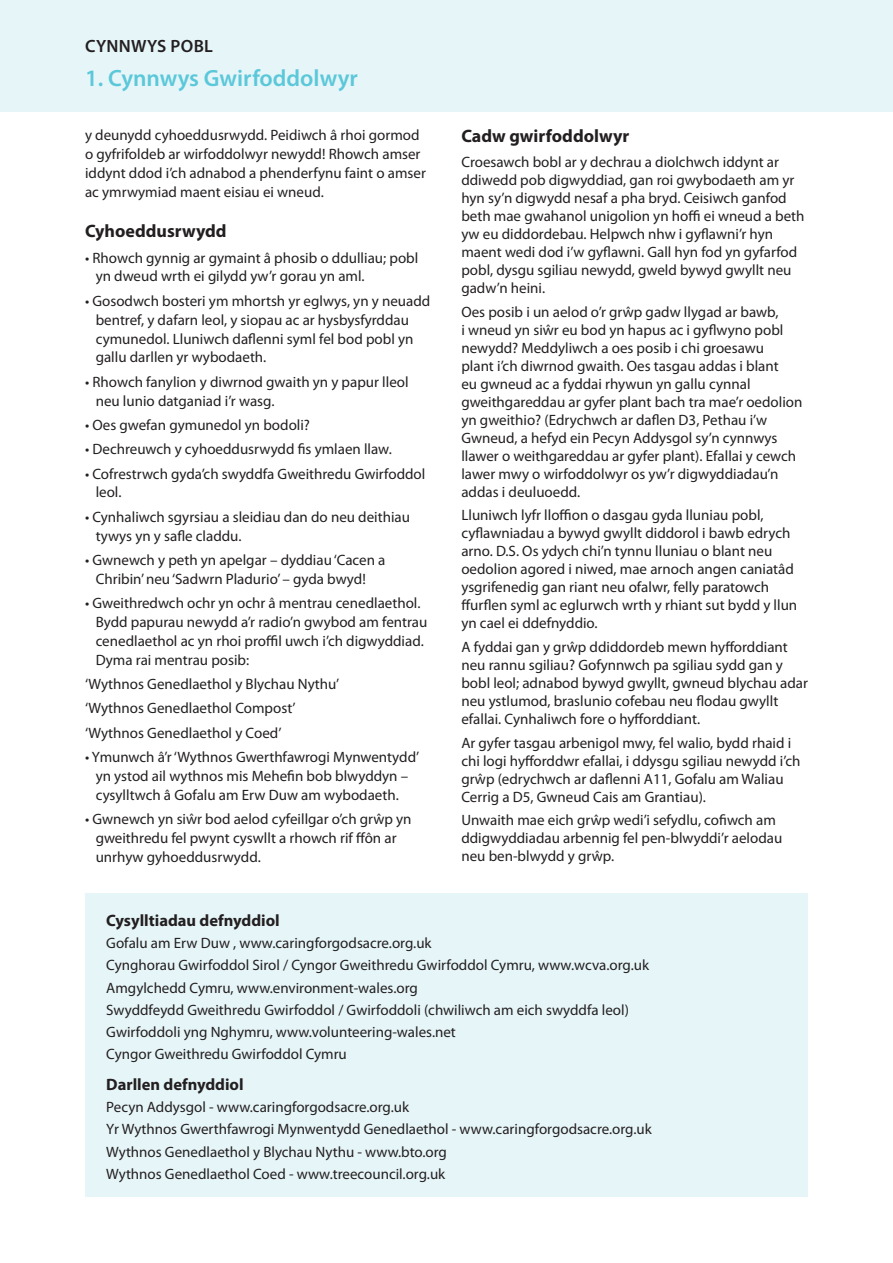
<style>
.page{position:relative;width:893px;height:1263px;background:#fff}
.page>*{position:absolute;margin:0;border:0;box-sizing:border-box;transform-origin:0 0}
.t1{font:600 23.55px "Myriad Pro";color:#5bc8da}
.t2{font:700 18px "Myriad Pro";color:#231f20}
.t3{font:600 17.85px "Myriad Pro";letter-spacing:.02em;color:#231f20}
.t4{font:700 16.5px "Myriad Pro";color:#231f20}
.t5{font:15px/18px "Myriad Pro";color:#231f20}
</style>
<div class="page">
<div style="left:0;top:0;width:893px;height:112px;background:#e6f5f8"></div>
<div style="left:85px;top:894px;width:723px;height:303px;background:#e6f5f8"></div>
<p class="t3" style="left:85px;top:35px;width:129px">CYNNWYS POBL</p>
<h1 class="t1" style="left:85px;top:63px;width:274px">1. Cynnwys Gwirfoddolwyr</h1>
<p class="t5" style="left:85px;top:126px;width:342px;line-height:18.9px">y deunydd cyhoeddusrwydd. Peidiwch â rhoi gormod o gyfrifoldeb ar wirfoddolwyr newydd! Rhowch amser iddynt ddod i’ch adnabod a phenderfynu faint o amser ac ymrwymiad maent eisiau ei wneud.</p>
<p class="t2" style="left:85px;top:220px;width:143px">Cyhoeddusrwydd</p>
<p class="t5" style="left:96px;top:248px;width:324px;line-height:18.8px;text-indent:-11px">• Rhowch gynnig ar gymaint â phosib o ddulliau; pobl yn dweud wrth ei gilydd yw’r gorau yn aml.</p>
<p class="t5" style="left:96px;top:291px;width:336px;line-height:18.9px;text-indent:-11px">• Gosodwch bosteri ym mhortsh yr eglwys, yn y neuadd bentref, y dafarn leol, y siopau ac ar hysbysfyrddau cymunedol. Lluniwch daflenni syml fel bod pobl yn gallu darllen yr wybodaeth.</p>
<p class="t5" style="left:96px;top:372px;width:314px;line-height:18.8px;text-indent:-11px">• Rhowch fanylion y diwrnod gwaith yn y papur lleol neu lunio datganiad i’r wasg.</p>
<p class="t5" style="left:85px;top:416px;width:226px">• Oes gwefan gymunedol yn bodoli?</p>
<p class="t5" style="left:85px;top:440px;width:308px">• Dechreuwch y cyhoeddusrwydd fis ymlaen llaw.</p>
<p class="t5" style="left:96px;top:464px;width:331px;line-height:18.8px;text-indent:-11px">• Cofrestrwch gyda’ch swyddfa Gweithredu Gwirfoddol leol.</p>
<p class="t5" style="left:96px;top:507px;width:316px;line-height:18.8px;text-indent:-11px">• Cynhaliwch sgyrsiau a sleidiau dan do neu deithiau tywys yn y safle claddu.</p>
<p class="t5" style="left:96px;top:550px;width:291px;line-height:18.8px;text-indent:-11px">• Gwnewch y peth yn apelgar – dyddiau ‘Cacen a<br>Chribin’ neu ‘Sadwrn Pladurio’ – gyda bwyd!</p>
<p class="t5" style="left:96px;top:593px;width:333px;line-height:18.8px;text-indent:-11px">• Gweithredwch ochr yn ochr â mentrau cenedlaethol.<br>Bydd papurau newydd a’r radio’n gwybod am fentrau cenedlaethol ac yn rhoi proffil uwch i’ch digwyddiad.<br>Dyma rai mentrau posib:</p>
<p class="t5" style="left:85px;top:672px;width:256px;line-height:24.3px">‘Wythnos Genedlaethol y Blychau Nythu’ ‘Wythnos Genedlaethol Compost’ ‘Wythnos Genedlaethol y Coed’</p>
<p class="t5" style="left:96px;top:747px;width:325px;line-height:18.9px;text-indent:-11px">• Ymunwch â’r ‘Wythnos Gwerthfawrogi Mynwentydd’ yn ystod ail wythnos mis Mehefin bob blwyddyn – cysylltwch â Gofalu am Erw Duw am wybodaeth.</p>
<p class="t5" style="left:96px;top:809px;width:317px;line-height:18.9px;text-indent:-11px">• Gwnewch yn siŵr bod aelod cyfeillgar o’ch grŵp yn gweithredu fel pwynt cyswllt a rhowch rif ffôn ar unrhyw gyhoeddusrwydd.</p>
<p class="t2" style="left:461px;top:125px;width:169px">Cadw gwirfoddolwyr</p>
<p class="t5" style="left:461px;top:153px;width:345px">Croesawch bobl ar y dechrau a diolchwch iddynt ar ddiwedd pob digwyddiad, gan roi gwybodaeth am yr hyn sy’n digwydd nesaf a pha bryd. Ceisiwch ganfod beth mae gwahanol unigolion yn hoffi ei wneud a beth yw eu diddordebau. Helpwch nhw i gyflawni’r hyn maent wedi dod i’w gyflawni. Gall hyn fod yn gyfarfod pobl, dysgu sgiliau newydd, gweld bywyd gwyllt neu gadw’n heini.</p>
<p class="t5" style="left:461px;top:302px;width:343px">Oes posib i un aelod o’r grŵp gadw llygad ar bawb,<br>i wneud yn siŵr eu bod yn hapus ac i gyflwyno pobl newydd? Meddyliwch a oes posib i chi groesawu<br>plant i’ch diwrnod gwaith. Oes tasgau addas i blant<br>eu gwneud ac a fyddai rhywun yn gallu cynnal gweithgareddau ar gyfer plant bach tra mae’r oedolion yn gweithio? (Edrychwch ar daflen D3, Pethau i’w Gwneud, a hefyd ein Pecyn Addysgol sy’n cynnwys llawer o weithgareddau ar gyfer plant). Efallai y cewch lawer mwy o wirfoddolwyr os yw’r digwyddiadau’n addas i deuluoedd.</p>
<p class="t5" style="left:461px;top:506px;width:337px">Lluniwch lyfr lloffion o dasgau gyda lluniau pobl, cyflawniadau a bywyd gwyllt diddorol i bawb edrych arno. D.S. Os ydych chi’n tynnu lluniau o blant neu oedolion agored i niwed, mae arnoch angen caniatâd ysgrifenedig gan riant neu ofalwr, felly paratowch ffurflen syml ac eglurwch wrth y rhiant sut bydd y llun yn cael ei ddefnyddio.</p>
<p class="t5" style="left:461px;top:638px;width:348px">A fyddai gan y grŵp ddiddordeb mewn hyfforddiant neu rannu sgiliau? Gofynnwch pa sgiliau sydd gan y bobl leol; adnabod bywyd gwyllt, gwneud blychau adar neu ystlumod, braslunio cofebau neu flodau gwyllt efallai. Cynhaliwch fore o hyfforddiant.</p>
<p class="t5" style="left:461px;top:733px;width:341px">Ar gyfer tasgau arbenigol mwy, fel walio, bydd rhaid i chi logi hyfforddwr efallai, i ddysgu sgiliau newydd i’ch grŵp (edrychwch ar daflenni A11, Gofalu am Waliau Cerrig a D5, Gwneud Cais am Grantiau).</p>
<p class="t5" style="left:461px;top:811px;width:322px">Unwaith mae eich grŵp wedi’i sefydlu, cofiwch am ddigwyddiadau arbennig fel pen-blwyddi’r aelodau neu ben-blwydd y grŵp.</p>
<p class="t4" style="left:106px;top:909px;width:175px">Cysylltiadau defnyddiol</p>
<p class="t5" style="left:106px;top:932px;width:544px;line-height:22.2px">Gofalu am Erw Duw , www.caringforgodsacre.org.uk<br>Cynghorau Gwirfoddol Sirol / Cyngor Gweithredu Gwirfoddol Cymru, www.wcva.org.uk Amgylchedd Cymru, www.environment-wales.org<br>Swyddfeydd Gweithredu Gwirfoddol / Gwirfoddoli (chwiliwch am eich swyddfa leol)<br>Gwirfoddoli yng Nghymru, www.volunteering-wales.net<br>Cyngor Gweithredu Gwirfoddol Cymru</p>
<p class="t4" style="left:106px;top:1073px;width:139px">Darllen defnyddiol</p>
<p class="t5" style="left:106px;top:1096px;width:547px;line-height:22.2px">Pecyn Addysgol - www.caringforgodsacre.org.uk<br>Yr Wythnos Gwerthfawrogi Mynwentydd Genedlaethol - www.caringforgodsacre.org.uk Wythnos Genedlaethol y Blychau Nythu - www.bto.org<br>Wythnos Genedlaethol Coed - www.treecouncil.org.uk</p>
</div>
